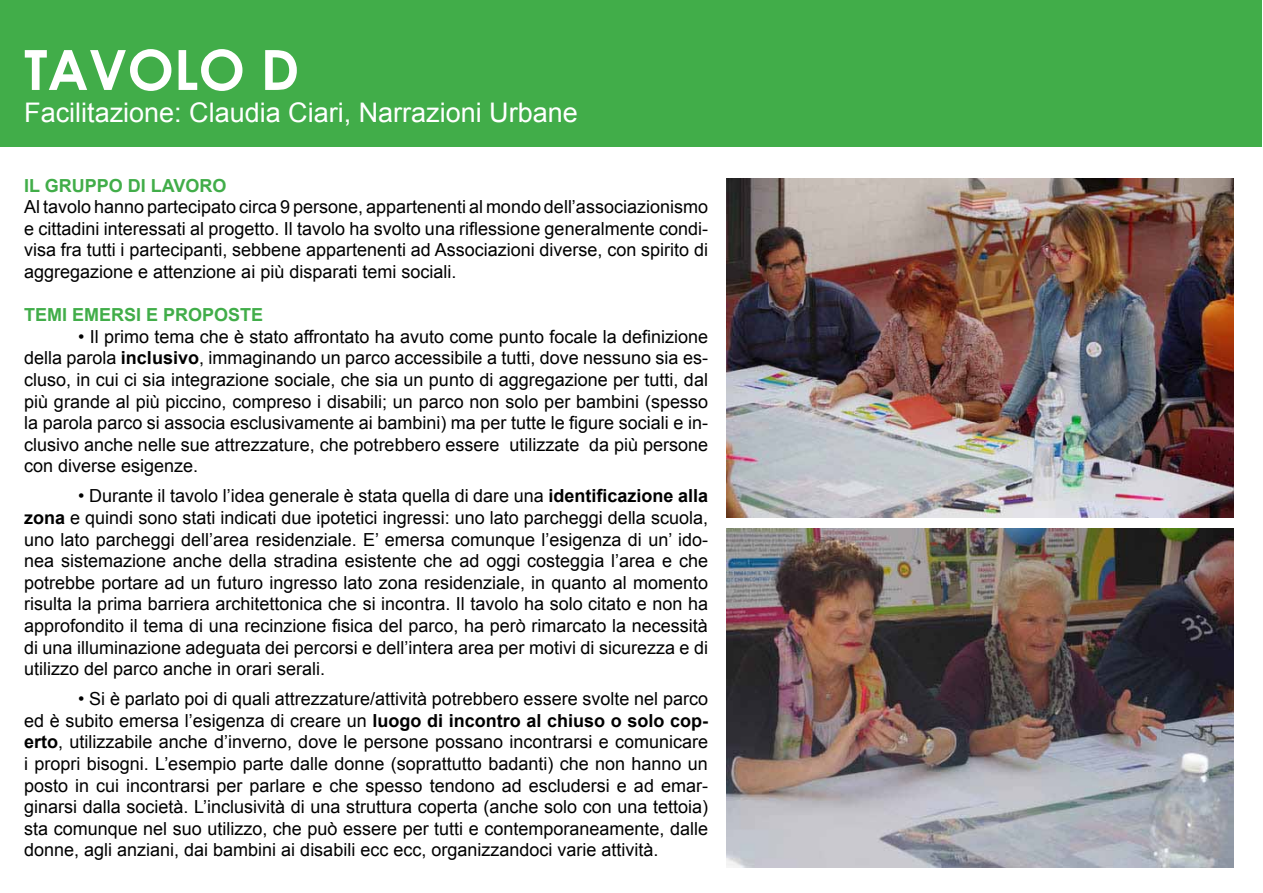
<style>
.page{position:relative;width:1263px;height:893px;background:#fff}
.page>*{position:absolute;margin:0;border:0;box-sizing:border-box;transform-origin:0 0}
.t1{font:700 55.5px "Century Gothic";color:#fff}
.t2{font:27px "Arial";color:#fff}
.t3{font:18px/21.6px "Arial";color:#000;text-align:justify}
.t4{font:700 18px "Arial";color:#41ad49}
.s1{font-weight:700}
</style>
<div class="page">
<div style="left:1px;top:1px;width:1261px;height:146px;background:#41ad49"></div>
<img style="left:726px;top:178px;width:507px;height:339px">
<img style="left:726px;top:528px;width:507px;height:339px">
<h1 class="t1" style="left:24px;top:28px;width:270px">TAVOLO D</h1>
<h2 class="t2" style="left:24px;top:95px;width:555px">Facilitazione: Claudia Ciari, Narrazioni Urbane</h2>
<p class="t4" style="left:24px;top:173px;width:204px">il gruppo di lavoro</p>
<p class="t3" style="left:24px;top:196px;width:685px">Al tavolo hanno partecipato circa 9 persone, appartenenti al mondo dell’associazionismo e cittadini interessati al progetto. Il tavolo ha svolto una riflessione generalmente condi&shy;visa fra tutti i partecipanti, sebbene appartenenti ad Associazioni diverse, con spirito di aggregazione e attenzione ai più disparati temi sociali.</p>
<p class="t4" style="left:24px;top:303px;width:12px">TEMI</p>
<p class="t4" style="left:72px;top:303px;width:13px">EMERSI</p>
<p class="t4" style="left:146px;top:303px;width:31px">E PROPOSTE</p>
<p class="t3" style="left:24px;top:326px;width:685px;text-indent:54px">• Il primo tema che è stato affrontato ha avuto come punto focale la definizione della parola <span class="s1">inclusivo</span>, immaginando un parco accessibile a tutti, dove nessuno sia es&shy;cluso, in cui ci sia integrazione sociale, che sia un punto di aggregazione per tutti, dal più grande al più piccino, compreso i disabili; un parco non solo per bambini (spesso la parola parco si associa esclusivamente ai bambini) ma per tutte le figure sociali e in&shy;clusivo anche nelle sue attrezzature, che potrebbero essere utilizzate da più persone con diverse esigenze.</p>
<p class="t3" style="left:24px;top:485px;width:685px;text-indent:54px">• Durante il tavolo l’idea generale è stata quella di dare una <span class="s1">identificazione alla zona</span> e quindi sono stati indicati due ipotetici ingressi: uno lato parcheggi della scuola, uno lato parcheggi dell’area residenziale. E’ emersa comunque l’esigenza di un’ ido&shy;nea sistemazione anche della stradina esistente che ad oggi costeggia l’area e che potrebbe portare ad un futuro ingresso lato zona residenziale, in quanto al momento risulta la prima barriera architettonica che si incontra. Il tavolo ha solo citato e non ha approfondito il tema di una recinzione fisica del parco, ha però rimarcato la necessità di una illuminazione adeguata dei percorsi e dell’intera area per motivi di sicurezza e di utilizzo del parco anche in orari serali.</p>
<p class="t3" style="left:24px;top:688px;width:685px;text-indent:54px">• Si è parlato poi di quali attrezzature/attività potrebbero essere svolte nel parco ed è subito emersa l’esigenza di creare un <span class="s1">luogo di incontro al chiuso o solo cop&shy;erto</span>, utilizzabile anche d’inverno, dove le persone possano incontrarsi e comunicare i propri bisogni. L’esempio parte dalle donne (soprattutto badanti) che non hanno un posto in cui incontrarsi per parlare e che spesso tendono ad escludersi e ad emar&shy;ginarsi dalla società. L’inclusività di una struttura coperta (anche solo con una tettoia) sta comunque nel suo utilizzo, che può essere per tutti e contemporaneamente, dalle donne, agli anziani, dai bambini ai disabili ecc ecc, organizzandoci varie attività.</p>
</div>
